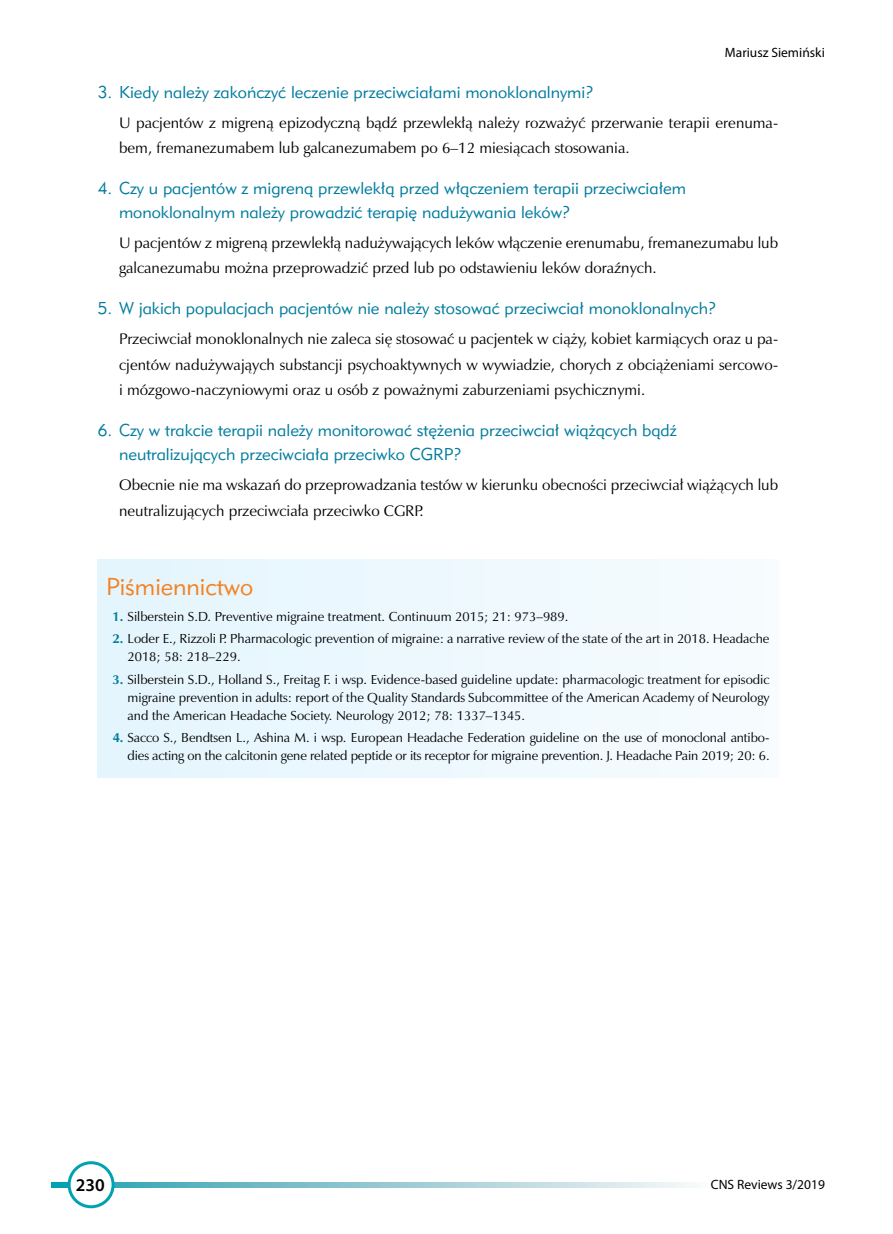
<style>
.page{position:relative;width:893px;height:1234px;background:#fff}
.page>*{position:absolute;margin:0;border:0;box-sizing:border-box;transform-origin:0 0}
.t1{font:22.5px "Geometr 415 Lt PL";color:#f58220}
.t2{font:600 18px "Myriad Pro";color:#000}
.t3{font:15.75px/25.5px "Zapf Humnst PL";color:#000}
.t4{font:15.75px/24px "Geometr 415 Lt PL";color:#007c9e}
.t5{font:13.5px/18px "Zapf Humnst PL";color:#000}
.t6{font:13.5px "Myriad Pro";color:#000}
.s1{font-weight:700;color:#007c9e}
</style>
<div class="page">
<svg style="left:51px;top:1182px;width:639px;height:4px;background:#96cbd4"></svg>
<div style="left:69px;top:1162px;width:44px;height:44px;background:#fff;border-radius:50%"></div>
<div style="left:68px;top:1160px;width:47px;height:47px;border:3px solid #00a2b1;border-radius:50%"></div>
<div style="left:98px;top:559px;width:680px;height:217px;background:#edf8fe"></div>
<p class="t6" style="left:725px;top:44px;width:102px">Mariusz Siemiński</p>
<p class="t4" style="left:98px;top:80px;width:497px">3. Kiedy należy zakończyć leczenie przeciwciałami monoklonalnymi?</p>
<p class="t3" style="left:119px;top:109px;width:661px">U pacjentów z migreną epizodyczną bądź przewlekłą należy rozważyć przerwanie terapii erenuma&shy;bem, fremanezumabem lub galcanezumabem po 6–12 miesiącach stosowania.</p>
<p class="t4" style="left:119px;top:176px;width:569px;text-indent:-21px">4. Czy u pacjentów z migreną przewlekłą przed włączeniem terapii przeciwciałem monoklonalnym należy prowadzić terapię nadużywania leków?</p>
<p class="t3" style="left:119px;top:230px;width:661px">U pacjentów z migreną przewlekłą nadużywających leków włączenie erenumabu, fremanezumabu lub galcanezumabu można przeprowadzić przed lub po odstawieniu leków doraźnych.</p>
<p class="t4" style="left:98px;top:296px;width:620px">5. W jakich populacjach pacjentów nie należy stosować przeciwciał monoklonalnych?</p>
<p class="t3" style="left:119px;top:326px;width:661px;text-align:justify">Przeciwciał monoklonalnych nie zaleca się stosować u pacjentek w ciąży, kobiet karmiących oraz u pa&shy;cjentów nadużywająych substancji psychoaktywnych w wywiadzie, chorych z obciążeniami sercowo&shy;i mózgowo-naczyniowymi oraz u osób z poważnymi zaburzeniami psychicznymi.</p>
<p class="t4" style="left:119px;top:418px;width:559px;text-indent:-21px">6. Czy w trakcie terapii należy monitorować stężenia przeciwciał wiążących bądź neutralizujących przeciwciała przeciwko CGRP?</p>
<p class="t3" style="left:119px;top:472px;width:661px">Obecnie nie ma wskazań do przeprowadzania testów w kierunku obecności przeciwciał wiążących lub neutralizujących przeciwciała przeciwko CGRP.</p>
<h1 class="t1" style="left:106px;top:571px;width:148px">Piśmiennictwo</h1>
<p class="t5" style="left:112px;top:607px;width:457px"><span class="s1">1.</span> Silberstein S.D. Preventive migraine treatment. Continuum 2015; 21: 973–989.</p>
<p class="t5" style="left:128px;top:629px;width:644px;text-indent:-15px"><span class="s1">2.</span> Loder E., Rizzoli P. Pharmacologic prevention of migraine: a narrative review of the state of the art in 2018. Headache<br>2018; 58: 218–229.</p>
<p class="t5" style="left:128px;top:670px;width:644px;text-align:justify;text-indent:-15px"><span class="s1">3.</span> Silberstein S.D., Holland S., Freitag F. i wsp. Evidence-based guideline update: pharmacologic treatment for episodic migraine prevention in adults: report of the Quality Standards Subcommittee of the American Academy of Neurology and the American Headache Society. Neurology 2012; 78: 1337–1345.</p>
<p class="t5" style="left:113px;top:728px;width:658px;text-align:right"><span class="s1">4.</span> Sacco S., Bendtsen L., Ashina M. i wsp. European Headache Federation guideline on the use of monoclonal antibo&shy;dies acting on the calcitonin gene related peptide or its receptor for migraine prevention. J. Headache Pain 2019; 20: 6.</p>
<p class="t2" style="left:76px;top:1173px;width:30px">230</p>
<p class="t6" style="left:711px;top:1175px;width:116px">CNS Reviews 3/2019</p>
</div>
